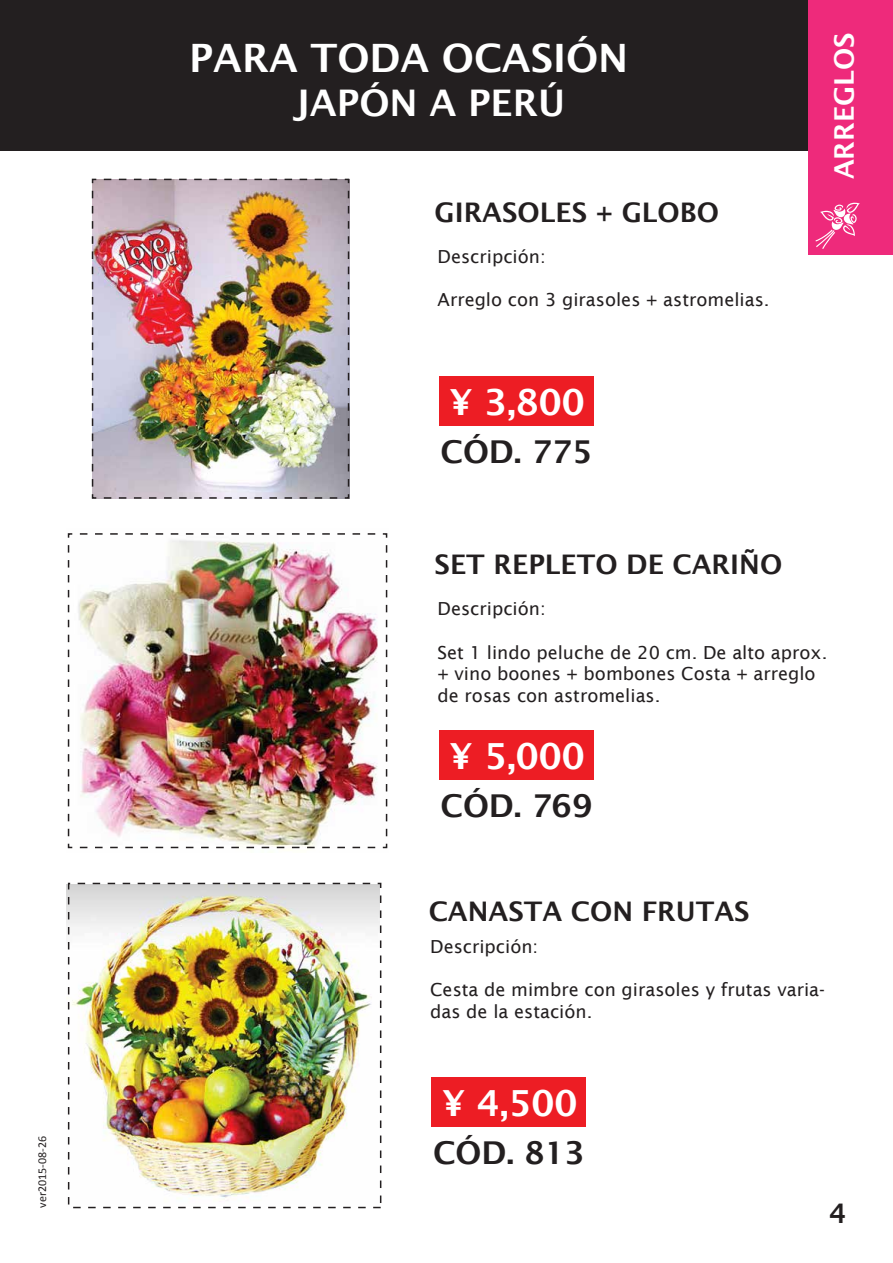
<style>
.page{position:relative;width:893px;height:1263px;background:#fff}
.page>*{position:absolute;margin:0;border:0;box-sizing:border-box;transform-origin:0 0}
.t1{font:600 39.15px "Lucida Sans";color:#fff}
.t2{font:600 36.75px "Lucida Sans";color:#fff}
.t3{font:600 36px "Lucida Sans";color:#fff}
.t4{font:600 31.5px "Lucida Sans";color:#231f20}
.t5{font:600 27px "Lucida Sans";color:#231f20}
.t6{font:600 27px "Lucida Sans";color:#fff}
.t7{font:18px/21.6px "Lucida Sans";color:#231f20}
.t8{font:12px "Calibri";color:#231f20}
</style>
<div class="page">
<div style="left:0;top:0;width:893px;height:151px;background:#231f20"></div>
<div style="left:809px;top:0;width:84px;height:254px;background:#ee2a7b"></div>
<div style="left:439px;top:376px;width:155px;height:50px;background:#ed1d24"></div>
<img style="left:93px;top:179px;width:256px;height:320px">
<svg style="left:91px;top:493px;width:246px;height:6px"></svg>
<svg style="left:91px;top:178px;width:7px;height:309px;background:#beb7c4"></svg>
<svg style="left:104px;top:178px;width:246px;height:7px;background:#b1a3ac"></svg>
<svg style="left:343px;top:191px;width:7px;height:308px;background:#9c98a6"></svg>
<div style="left:439px;top:730px;width:155px;height:50px;background:#ed1d24"></div>
<img style="left:67px;top:533px;width:311px;height:317px">
<svg style="left:67px;top:842px;width:308px;height:7px"></svg>
<svg style="left:67px;top:533px;width:7px;height:303px"></svg>
<svg style="left:80px;top:533px;width:308px;height:6px"></svg>
<svg style="left:382px;top:545px;width:6px;height:304px"></svg>
<div style="left:432px;top:1077px;width:154px;height:49px;background:#ed1d24"></div>
<img style="left:67px;top:885px;width:311px;height:320px">
<div style="left:68px;top:883px;width:313px;height:325px;border:2px dashed #231f20"></div>
<p class="t8" style="left:34px;top:1207px;width:73px;rotate:-90deg">ver2015-08-26</p>
<h1 class="t1" style="left:189px;top:36px;width:441px">PARA TODA OCASIÓN</h1>
<h2 class="t2" style="left:294px;top:82px;width:272px">JAPÓN A PERÚ</h2>
<h3 class="t5" style="left:435px;top:197px;width:286px">GIRASOLES + GLOBO</h3>
<p class="t7" style="left:438px;top:245px;width:110px">Descripción:</p>
<p class="t7" style="left:438px;top:289px;width:333px">Arreglo con 3 girasoles + astromelias.</p>
<h3 class="t3" style="left:450px;top:382px;width:137px">¥ 3,800</h3>
<h3 class="t4" style="left:441px;top:434px;width:153px">CÓD. 775</h3>
<h3 class="t6" style="left:829px;top:179px;width:148px;rotate:-90deg">ARREGLOS</h3>
<h3 class="t5" style="left:435px;top:549px;width:349px">SET REPLETO DE CARIÑO</h3>
<p class="t7" style="left:438px;top:598px;width:110px">Descripción:</p>
<p class="t7" style="left:438px;top:641px;width:391px">Set 1 lindo peluche de 20 cm. De alto aprox. + vino boones + bombones Costa + arreglo de rosas con astromelias.</p>
<h3 class="t3" style="left:450px;top:736px;width:137px">¥ 5,000</h3>
<h3 class="t4" style="left:441px;top:788px;width:153px">CÓD. 769</h3>
<h3 class="t5" style="left:429px;top:896px;width:323px">CANASTA CON FRUTAS</h3>
<p class="t7" style="left:430px;top:935px;width:110px">Descripción:</p>
<p class="t7" style="left:430px;top:979px;width:396px">Cesta de mimbre con girasoles y frutas varia&shy;das de la estación.</p>
<h3 class="t3" style="left:442px;top:1082px;width:137px">¥ 4,500</h3>
<h3 class="t4" style="left:433px;top:1135px;width:153px">CÓD. 813</h3>
<h3 class="t5" style="left:829px;top:1197px;width:19px">4</h3>
</div>
